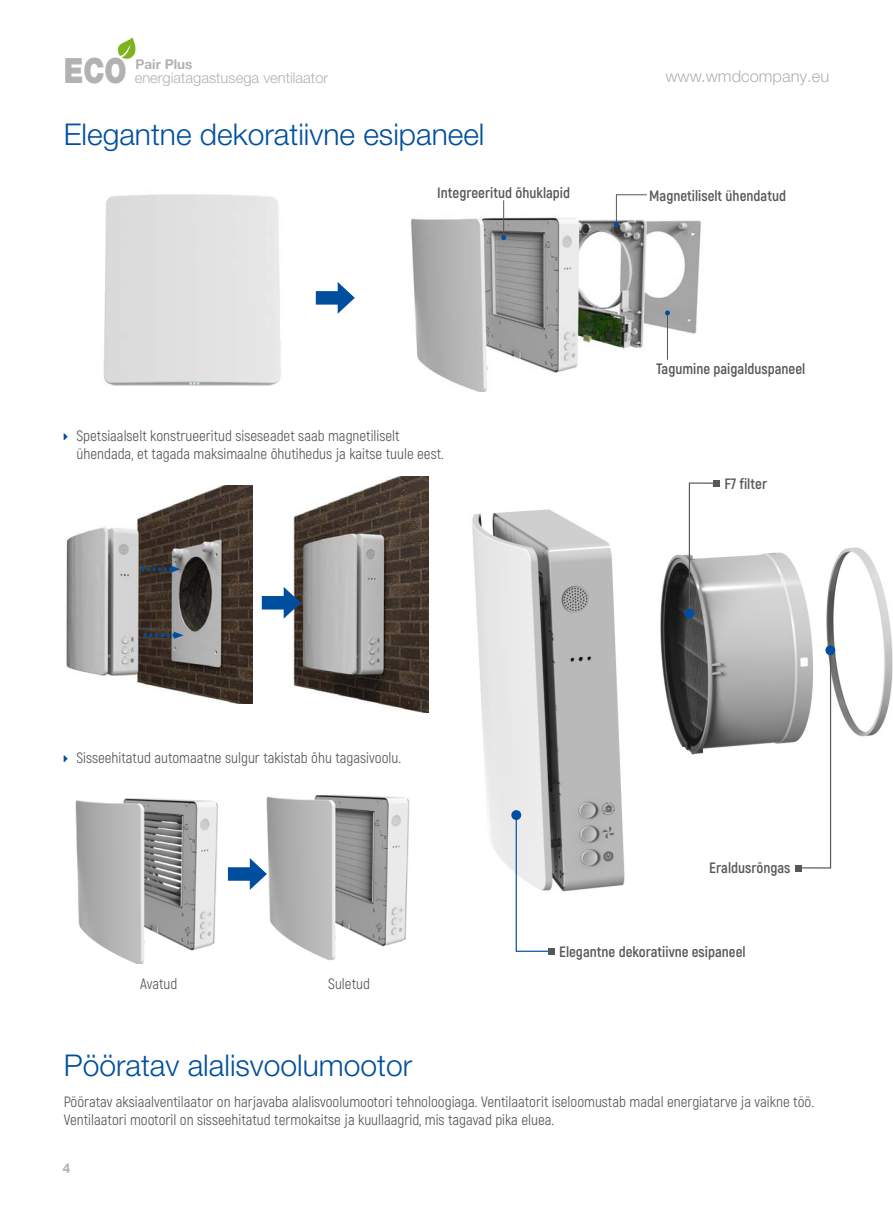
<style>
.page{position:relative;width:893px;height:1212px;background:#fff}
.page>*{position:absolute;margin:0;border:0;box-sizing:border-box;transform-origin:0 0}
.t1{font:900 34.95px "Helvetica Neue LT Pro";color:#b2b2b2;scale:.8 1}
.t2{font:300 30px "Helvetica Neue LT Pro";color:#004f9f}
.t3{font:300 16.5px "Helvetica Neue LT Pro";color:#b2b2b2}
.t4{font:15px/18px "Akrobat";color:#575756}
.t5{font:700 15px "Akrobat";color:#575756}
.t6{font:300 14.7px "Helvetica Neue LT Pro";color:#b2b2b2}
.t7{font:700 13.5px "Helvetica Neue LT Pro";color:#b2b2b2}
</style>
<div class="page">
<svg style="left:118px;top:37px;width:18px;height:22px"></svg>
<img style="left:66px;top:485px;width:187px;height:219px">
<img style="left:249px;top:794px;width:161px;height:166px">
<img style="left:472px;top:391px;width:421px;height:501px">
<img style="left:75px;top:798px;width:153px;height:166px">
<img style="left:410px;top:200px;width:291px;height:191px">
<img style="left:103px;top:194px;width:178px;height:192px">
<svg style="left:515px;top:814px;width:38px;height:138px"></svg>
<hr style="left:667px;top:314px;width:1px;height:46px;background:#575756">
<hr style="left:503px;top:200px;width:1px;height:37px;background:#575756">
<div style="left:548px;top:948px;width:7px;height:7px;background:#575756"></div>
<div style="left:511px;top:810px;width:10px;height:10px;background:#004f9f;border-radius:50%"></div>
<svg style="left:665px;top:310px;width:5px;height:5px"></svg>
<svg style="left:614px;top:194px;width:34px;height:33px"></svg>
<svg style="left:501px;top:235px;width:5px;height:5px"></svg>
<svg style="left:797px;top:650px;width:35px;height:219px"></svg>
<svg style="left:688px;top:482px;width:28px;height:129px"></svg>
<div style="left:825px;top:645px;width:10px;height:10px;background:#004f9f;border-radius:50%"></div>
<div style="left:685px;top:609px;width:9px;height:10px;background:#004f9f;border-radius:50%"></div>
<div style="left:795px;top:864px;width:7px;height:7px;background:#575756"></div>
<div style="left:713px;top:480px;width:7px;height:7px;background:#575756"></div>
<svg style="left:144px;top:631px;width:40px;height:8px"></svg>
<div style="left:228px;top:867px;width:28px;height:14px;background:#004f9f"></div>
<svg style="left:250px;top:858px;width:17px;height:32px"></svg>
<div style="left:316px;top:291px;width:28px;height:14px;background:#004f9f"></div>
<svg style="left:338px;top:282px;width:17px;height:32px"></svg>
<svg style="left:141px;top:565px;width:40px;height:8px"></svg>
<img style="left:293px;top:476px;width:136px;height:237px">
<div style="left:262px;top:596px;width:28px;height:13px;background:#004f9f"></div>
<svg style="left:284px;top:587px;width:17px;height:32px"></svg>
<h1 class="t1" style="left:64px;top:50px;width:80px">ECO</h1>
<p class="t7" style="left:135px;top:56px;width:58px">Pair Plus</p>
<p class="t6" style="left:135px;top:69px;width:195px">energiatagastusega ventilaator</p>
<p class="t3" style="left:665px;top:67px;width:165px">www.wmdcompany.eu</p>
<p class="t2" style="left:64px;top:116px;width:422px">Elegantne dekoratiivne esipaneel</p>
<p class="t5" style="left:437px;top:183px;width:134px">Integreeritud õhuklapid</p>
<p class="t5" style="left:649px;top:186px;width:138px">Magnetiliselt ühendatud</p>
<p class="t4" style="left:77px;top:427px;width:369px">Spetsiaalselt konstrueeritud siseseadet saab magnetiliselt ühendada, et tagada maksimaalne õhutihedus ja kaitse tuule eest.</p>
<p class="t4" style="left:77px;top:749px;width:326px">Sisseehitatud automaatne sulgur takistab õhu tagasivoolu.</p>
<p class="t4" style="left:140px;top:974px;width:39px">Avatud</p>
<p class="t4" style="left:328px;top:974px;width:43px">Suletud</p>
<p class="t2" style="left:64px;top:1047px;width:350px">Pööratav alalisvoolumootor</p>
<p class="t5" style="left:656px;top:360px;width:151px">Tagumine paigalduspaneel</p>
<p class="t5" style="left:724px;top:474px;width:44px">F7 filter</p>
<p class="t5" style="left:709px;top:859px;width:83px">Eraldusrõngas</p>
<p class="t5" style="left:559px;top:942px;width:188px">Elegantne dekoratiivne esipaneel</p>
<p class="t4" style="left:64px;top:1092px;width:752px">Pööratav aksiaalventilaator on harjavaba alalisvoolumootori tehnoloogiaga. Ventilaatorit iseloomustab madal energiatarve ja vaikne töö.<br>Ventilaatori mootoril on sisseehitatud termokaitse ja kuullaagrid, mis tagavad pika eluea.</p>
<p class="t7" style="left:63px;top:1159px;width:9px">4</p>
</div>
